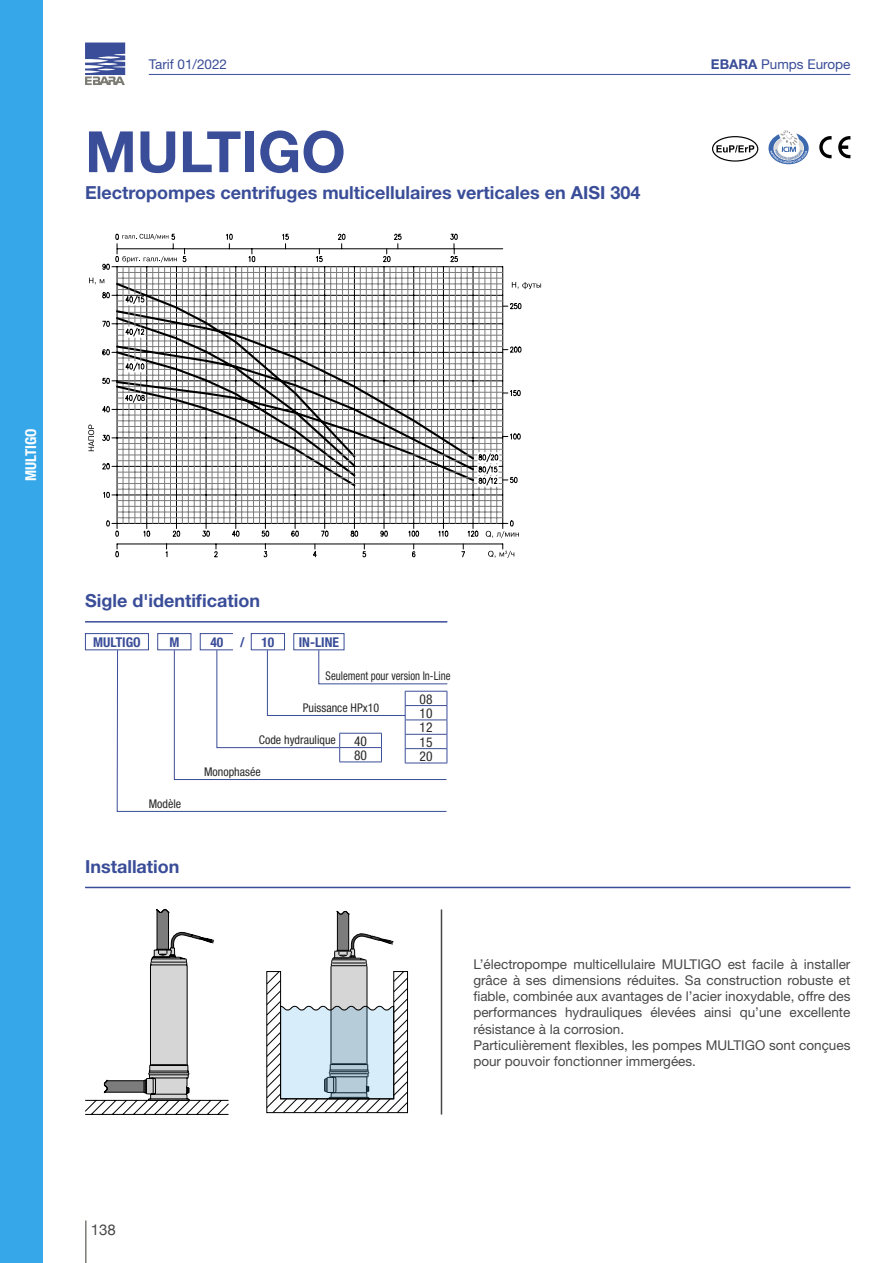
<style>
.page{position:relative;width:893px;height:1263px;background:#fff}
.page>*{position:absolute;margin:0;border:0;box-sizing:border-box;transform-origin:0 0}
.t1{font:700 57px "Helvetica Neue";color:#3a4d98}
.t2{font:700 18px "Helvetica Neue";color:#3a4d98}
.t3{font:700 condensed 15px "Helvetica Neue";color:#fff}
.t4{font:15px "Helvetica Neue";color:#484848}
.t5{font:13.5px/16.2px "Helvetica Neue";color:#484848}
.t6{font:13.5px "Helvetica Neue";color:#3a4d98}
.t7{font:700 condensed 13.5px "Helvetica Neue";color:#3a4d98}
.t8{font:condensed 13.5px/14.4px "Helvetica Neue";color:#292929}
.t9{font:condensed 12px "Helvetica Neue";color:#292929}
.t10{font:condensed 12px "Helvetica Neue";color:#292929;scale:.9 1}
.s1{font-weight:700}
</style>
<div class="page">
<div style="left:0;top:0;width:43px;height:1263px;background:#36a7e9"></div>
<hr style="left:85px;top:1220px;width:2px;height:43px;background:#7c7b73">
<svg style="left:85px;top:43px;width:40px;height:42px;background:#7580ad"></svg>
<hr style="left:149px;top:74px;width:701px;height:1px;background:#3a4d98">
<svg style="left:819px;top:136px;width:31px;height:23px"></svg>
<svg style="left:712px;top:136px;width:46px;height:26px"></svg>
<hr style="left:85px;top:887px;width:765px;height:1px;background:#3a4d98">
<hr style="left:85px;top:621px;width:362px;height:2px;background:#3a4d98">
<svg style="left:85px;top:909px;width:144px;height:205px"></svg>
<svg style="left:266px;top:911px;width:142px;height:202px"></svg>
<hr style="left:441px;top:909px;width:1px;height:205px;background:#484848">
<svg style="left:102px;top:234px;width:413px;height:323px"></svg>
<hr style="left:123px;top:267px;width:1px;height:256px;background:#7c7c7c">
<hr style="left:129px;top:404px;width:1px;height:119px;background:#7c7c7c">
<hr style="left:117px;top:517px;width:386px;height:1px;background:#7c7c7c">
<hr style="left:117px;top:512px;width:386px;height:1px;background:#7c7c7c">
<hr style="left:117px;top:506px;width:386px;height:1px;background:#7c7c7c">
<hr style="left:117px;top:500px;width:386px;height:1px;background:#7c7c7c">
<hr style="left:170px;top:267px;width:1px;height:256px;background:#7c7c7c">
<hr style="left:164px;top:267px;width:1px;height:256px;background:#7c7c7c">
<hr style="left:158px;top:267px;width:1px;height:256px;background:#7c7c7c">
<hr style="left:152px;top:267px;width:1px;height:256px;background:#7c7c7c">
<hr style="left:200px;top:267px;width:1px;height:256px;background:#7c7c7c">
<hr style="left:194px;top:267px;width:1px;height:256px;background:#7c7c7c">
<hr style="left:188px;top:267px;width:1px;height:256px;background:#7c7c7c">
<hr style="left:182px;top:267px;width:1px;height:256px;background:#7c7c7c">
<hr style="left:230px;top:267px;width:1px;height:256px;background:#7c7c7c">
<hr style="left:224px;top:267px;width:1px;height:256px;background:#7c7c7c">
<hr style="left:218px;top:267px;width:1px;height:256px;background:#7c7c7c">
<hr style="left:212px;top:267px;width:1px;height:256px;background:#7c7c7c">
<hr style="left:259px;top:267px;width:1px;height:256px;background:#7c7c7c">
<hr style="left:253px;top:267px;width:1px;height:256px;background:#7c7c7c">
<hr style="left:247px;top:267px;width:1px;height:256px;background:#7c7c7c">
<hr style="left:241px;top:267px;width:1px;height:256px;background:#7c7c7c">
<hr style="left:289px;top:267px;width:1px;height:256px;background:#7c7c7c">
<hr style="left:283px;top:267px;width:1px;height:256px;background:#7c7c7c">
<hr style="left:277px;top:267px;width:1px;height:256px;background:#7c7c7c">
<hr style="left:271px;top:267px;width:1px;height:256px;background:#7c7c7c">
<hr style="left:307px;top:267px;width:1px;height:256px;background:#7c7c7c">
<hr style="left:301px;top:267px;width:1px;height:256px;background:#7c7c7c">
<hr style="left:467px;top:267px;width:1px;height:256px;background:#7c7c7c">
<hr style="left:479px;top:487px;width:1px;height:36px;background:#7c7c7c">
<hr style="left:485px;top:487px;width:1px;height:36px;background:#7c7c7c">
<hr style="left:491px;top:487px;width:1px;height:36px;background:#7c7c7c">
<hr style="left:496px;top:487px;width:1px;height:36px;background:#7c7c7c">
<hr style="left:117px;top:489px;width:386px;height:1px;background:#7c7c7c">
<hr style="left:146px;top:301px;width:357px;height:1px;background:#7c7c7c">
<hr style="left:117px;top:289px;width:386px;height:1px;background:#7c7c7c">
<hr style="left:117px;top:284px;width:386px;height:1px;background:#7c7c7c">
<hr style="left:117px;top:278px;width:386px;height:1px;background:#7c7c7c">
<hr style="left:117px;top:272px;width:386px;height:1px;background:#7c7c7c">
<svg style="left:313px;top:234px;width:152px;height:323px"></svg>
<svg style="left:114px;top:281px;width:362px;height:207px"></svg>
<svg style="left:125px;top:295px;width:373px;height:191px"></svg>
<hr style="left:135px;top:404px;width:1px;height:119px;background:#7c7c7c">
<hr style="left:141px;top:404px;width:1px;height:119px;background:#7c7c7c">
<svg style="left:117px;top:301px;width:25px;height:91px"></svg>
<hr style="left:117px;top:483px;width:360px;height:1px;background:#7c7c7c">
<hr style="left:117px;top:477px;width:360px;height:1px;background:#7c7c7c">
<hr style="left:117px;top:472px;width:360px;height:1px;background:#7c7c7c">
<svg style="left:479px;top:303px;width:42px;height:181px"></svg>
<hr style="left:479px;top:267px;width:1px;height:185px;background:#7c7c7c">
<hr style="left:485px;top:267px;width:1px;height:185px;background:#7c7c7c">
<hr style="left:491px;top:267px;width:1px;height:185px;background:#7c7c7c">
<hr style="left:117px;top:460px;width:360px;height:1px;background:#7c7c7c">
<hr style="left:496px;top:267px;width:1px;height:185px;background:#7c7c7c">
<hr style="left:117px;top:455px;width:360px;height:1px;background:#7c7c7c">
<svg style="left:88px;top:425px;width:6px;height:26px"></svg>
<svg style="left:89px;top:278px;width:15px;height:6px"></svg>
<svg style="left:122px;top:234px;width:46px;height:6px"></svg>
<svg style="left:122px;top:256px;width:55px;height:38px"></svg>
<svg style="left:512px;top:282px;width:29px;height:7px"></svg>
<svg style="left:486px;top:531px;width:33px;height:7px"></svg>
<svg style="left:488px;top:551px;width:26px;height:7px"></svg>
<div style="left:85px;top:633px;width:64px;height:17px;border:1px solid #3a4d98"></div>
<div style="left:157px;top:633px;width:34px;height:17px;border:1px solid #3a4d98"></div>
<svg style="left:116px;top:649px;width:331px;height:163px"></svg>
<div style="left:200px;top:633px;width:34px;height:17px;border:1px solid #3a4d98"></div>
<div style="left:251px;top:633px;width:34px;height:17px;border:1px solid #3a4d98"></div>
<div style="left:293px;top:633px;width:51px;height:17px;border:1px solid #3a4d98"></div>
<svg style="left:174px;top:649px;width:274px;height:131px"></svg>
<hr style="left:405px;top:763px;width:42px;height:1px;background:#3a4d98">
<svg style="left:768px;top:130px;width:41px;height:34px"></svg>
<p class="t6" style="left:149px;top:56px;width:80px">Tarif 01/2022</p>
<p class="t6" style="left:711px;top:56px;width:141px"><span class="s1">EBARA</span> Pumps Europe</p>
<h1 class="t1" style="left:85px;top:117px;width:262px">MULTIGO</h1>
<h2 class="t2" style="left:85px;top:182px;width:557px">Electropompes centrifuges multicellulaires verticales en AISI 304</h2>
<p class="t3" style="left:22px;top:481px;width:54px;rotate:-90deg">MULTIGO</p>
<h2 class="t2" style="left:85px;top:590px;width:177px">Sigle d'identification</h2>
<p class="t7" style="left:93px;top:634px;width:49px">MULTIGO</p>
<p class="t7" style="left:169px;top:634px;width:11px">M</p>
<p class="t7" style="left:210px;top:634px;width:65px">40 / 10</p>
<p class="t7" style="left:299px;top:634px;width:42px">IN-LINE</p>
<p class="t10" style="left:326px;top:669px;width:140px">Seulement pour version In-Line</p>
<p class="t9" style="left:149px;top:797px;width:34px">Modèle</p>
<h2 class="t2" style="left:85px;top:855px;width:96px">Installation</h2>
<p class="t9" style="left:303px;top:701px;width:78px">Puissance HPx10</p>
<p class="t9" style="left:259px;top:732px;width:79px">Code hydraulique</p>
<p class="t9" style="left:204px;top:765px;width:58px">Monophasée</p>
<p class="t8" style="left:354px;top:734px;width:14px">40<br>80</p>
<p class="t8" style="left:420px;top:692px;width:14px;text-align:justify">08<br>10<br>12<br>15<br>20</p>
<p class="t5" style="left:473px;top:956px;width:379px">L’électropompe multicellulaire MULTIGO est facile à installer grâce à ses dimensions réduites. Sa construction robuste et fiable, combinée aux avantages de l’acier inoxydable, offre des performances hydrauliques élevées ainsi qu’une excellente résistance à la corrosion.<br>Particulièrement flexibles, les pompes MULTIGO sont conçues pour pouvoir fonctionner immergées.</p>
<p class="t4" style="left:91px;top:1218px;width:27px">138</p>
</div>
